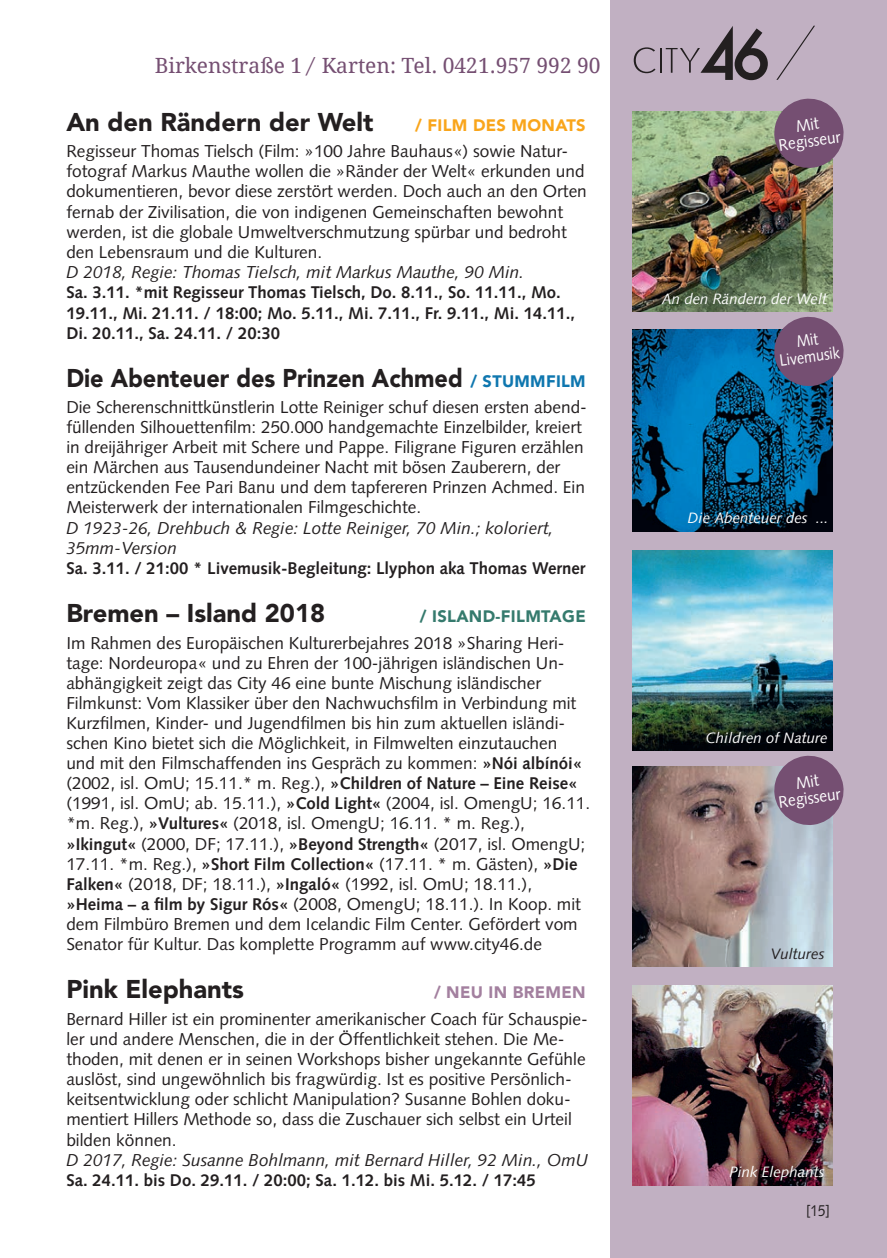
<style>
.page{position:relative;width:887px;height:1258px;background:#fff}
.page>*{position:absolute;margin:0;border:0;box-sizing:border-box;transform-origin:0 0}
.t1{font:900 25.5px "Avenir LT";color:#231f20}
.t2{font:900 25.5px "Avenir LT";color:#231f20;scale:.92 1}
.t3{font:21px "Droid Serif";color:#754f72}
.t4{font:17.25px/20.1px "Syntax";color:#231f20}
.t5{font:italic 17.25px/20.2px "Syntax";color:#231f20}
.t6{font:700 16.95px/20.2px "Syntax";color:#231f20}
.t7{font:16.5px/16.5px "Syntax";color:#fff;text-align:center;scale:.93 1}
.t8{font:900 16.5px "Avenir LT";letter-spacing:.02em;color:#357a6d}
.t9{font:900 16.5px "Avenir LT";letter-spacing:.02em;color:#f9a51b}
.t10{font:16.5px/16.5px "Syntax";color:#fff;text-align:center;scale:.87 1}
.t11{font:900 16.5px "Avenir LT";letter-spacing:.02em;color:#a3809f}
.t12{font:15.75px "Syntax";color:#231f20;scale:.85 1}
.t13{font:italic 15px "Syntax";color:#fff}
.t14{font:italic 15px "Syntax";color:#231f20}
.s1{font-style:italic}
.s2{font-size:16.5px;color:#0f77af}
.s3{font-weight:700;font-size:16.95px}
</style>
<div class="page">
<div style="left:610px;top:0;width:276px;height:1258px;background:#c1b0c2"></div>
<svg style="left:776px;top:26px;width:38px;height:54px"></svg>
<hr style="left:659px;top:48px;width:2px;height:25px;background:#231f20">
<svg style="left:633px;top:47px;width:22px;height:26px"></svg>
<svg style="left:665px;top:26px;width:102px;height:54px"></svg>
<img style="left:632px;top:550px;width:200px;height:201px">
<img style="left:632px;top:111px;width:199px;height:200px">
<svg style="left:771px;top:98px;width:73px;height:72px"></svg>
<img style="left:632px;top:330px;width:200px;height:201px">
<img style="left:632px;top:766px;width:199px;height:200px">
<img style="left:632px;top:985px;width:199px;height:200px">
<svg style="left:771px;top:316px;width:73px;height:72px"></svg>
<svg style="left:771px;top:755px;width:73px;height:72px"></svg>
<p class="t3" style="left:155px;top:54px;width:447px">Birkenstraße 1 <span class="s1">/</span> Karten: Tel. 0421.957 992 90</p>
<h1 class="t1" style="left:66px;top:106px;width:308px">An den Rändern der Welt</h1>
<p class="t9" style="left:415px;top:115px;width:172px">/ FILM DES MONATS</p>
<p class="t4" style="left:66px;top:141px;width:522px">Regisseur Thomas Tielsch (Film: »100 Jahre Bauhaus«) sowie Natur&shy;fotograf Markus Mauthe wollen die »Ränder der Welt« erkunden und dokumentieren, bevor diese zerstört werden. Doch auch an den Orten fernab der Zivilisation, die von indigenen Gemeinschaften bewohnt werden, ist die globale Umweltverschmutzung spürbar und bedroht den Lebensraum und die Kulturen.</p>
<p class="t5" style="left:66px;top:262px;width:459px">D 2018, Regie: Thomas Tielsch, mit Markus Mauthe, 90 Min.</p>
<p class="t6" style="left:66px;top:282px;width:510px">Sa. 3.11. *mit Regisseur Thomas Tielsch, Do. 8.11., So. 11.11., Mo.<br>19.11., Mi. 21.11. / 18:00; Mo. 5.11., Mi. 7.11., Fr. 9.11., Mi. 14.11.,<br>Di. 20.11., Sa. 24.11. / 20:30</p>
<h1 class="t2" style="left:66px;top:362px;width:566px">Die Abenteuer des Prinzen Achmed <span class="s2">/ STUMMFILM</span></h1>
<p class="t4" style="left:66px;top:397px;width:522px">Die Scherenschnittkünstlerin Lotte Reiniger schuf diesen ersten abend&shy;füllenden Silhouettenfilm: 250.000 handgemachte Einzelbilder, kreiert in dreijähriger Arbeit mit Schere und Pappe. Filigrane Figuren erzählen ein Märchen aus Tausendundeiner Nacht mit bösen Zauberern, der entzückenden Fee Pari Banu und dem tapfereren Prinzen Achmed. Ein Meisterwerk der internationalen Filmgeschichte.</p>
<p class="t5" style="left:66px;top:517px;width:488px">D 1923-26, Drehbuch &amp; Regie: Lotte Reiniger, 70 Min.; koloriert,<br>35mm-Version</p>
<p class="t6" style="left:66px;top:558px;width:520px">Sa. 3.11. / 21:00 * Livemusik-Begleitung: Llyphon aka Thomas Werner</p>
<h1 class="t1" style="left:66px;top:598px;width:260px">Bremen – Island 2018</h1>
<p class="t8" style="left:420px;top:606px;width:167px">/ ISLAND-FILMTAGE</p>
<p class="t4" style="left:66px;top:632px;width:525px">Im Rahmen des Europäischen Kulturerbejahres 2018 »Sharing Heri&shy;tage: Nordeuropa« und zu Ehren der 100-jährigen isländischen Un&shy;abhängigkeit zeigt das City 46 eine bunte Mischung isländischer Filmkunst: Vom Klassiker über den Nachwuchsfilm in Verbindung mit Kurzfilmen, Kinder- und Jugendfilmen bis hin zum aktuellen isländi&shy;schen Kino bietet sich die Möglichkeit, in Filmwelten einzutauchen und mit den Filmschaffenden ins Gespräch zu kommen: <span class="s3">»Nói albínói« </span>(2002, isl. OmU; 15.11.* m. Reg.), <span class="s3">»Children of Nature – Eine Reise« </span>(1991, isl. OmU; ab. 15.11.), <span class="s3">»Cold Light«</span> (2004, isl. OmengU; 16.11. *m. Reg.), <span class="s3">»Vultures«</span> (2018, isl. OmengU; 16.11. * m. Reg.), <span class="s3">»Ikingut«</span> (2000, DF; 17.11.), <span class="s3">»Beyond Strength«</span> (2017, isl. OmengU; 17.11. *m. Reg.), <span class="s3">»Short Film Collection«</span> (17.11. * m. Gästen), <span class="s3">»Die Falken«</span> (2018, DF; 18.11.), <span class="s3">»Ingaló«</span> (1992, isl. OmU; 18.11.), <span class="s3">»Heima – a film by Sigur Rós«</span> (2008, OmengU; 18.11.). In Koop. mit dem Filmbüro Bremen und dem Icelandic Film Center. Gefördert vom Senator für Kultur. Das komplette Programm auf www.city46.de</p>
<h1 class="t1" style="left:66px;top:974px;width:179px">Pink Elephants</h1>
<p class="t11" style="left:434px;top:982px;width:153px">/ NEU IN BREMEN</p>
<p class="t4" style="left:66px;top:1009px;width:523px">Bernard Hiller ist ein prominenter amerikanischer Coach für Schauspie&shy;ler und andere Menschen, die in der Öffentlichkeit stehen. Die Me&shy;thoden, mit denen er in seinen Workshops bisher ungekannte Gefühle auslöst, sind ungewöhnlich bis fragwürdig. Ist es positive Persönlich&shy;keitsentwicklung oder schlicht Manipulation? Susanne Bohlen doku&shy;mentiert Hillers Methode so, dass die Zuschauer sich selbst ein Urteil bilden können.</p>
<p class="t5" style="left:66px;top:1149px;width:523px">D 2017, Regie: Susanne Bohlmann, mit Bernard Hiller, 92 Min., OmU</p>
<p class="t6" style="left:66px;top:1170px;width:471px">Sa. 24.11. bis Do. 29.11. / 20:00; Sa. 1.12. bis Mi. 5.12. / 17:45</p>
<p class="t7" style="left:775px;top:120px;width:68px;rotate:-8deg">Mit<br>Regisseur</p>
<p class="t13" style="left:661px;top:290px;width:167px">An den Rändern der Welt</p>
<p class="t10" style="left:776px;top:336px;width:71px;rotate:-8deg">Mit<br>Livemusik</p>
<p class="t13" style="left:687px;top:509px;width:142px">Die Abenteuer des ...</p>
<p class="t13" style="left:705px;top:728px;width:123px">Children of Nature</p>
<p class="t7" style="left:775px;top:777px;width:68px;rotate:-8deg">Mit<br>Regisseur</p>
<p class="t14" style="left:770px;top:944px;width:55px">Vultures</p>
<p class="t13" style="left:729px;top:1163px;width:97px">Pink Elephants</p>
<p class="t12" style="left:806px;top:1201px;width:30px">[15]</p>
</div>
